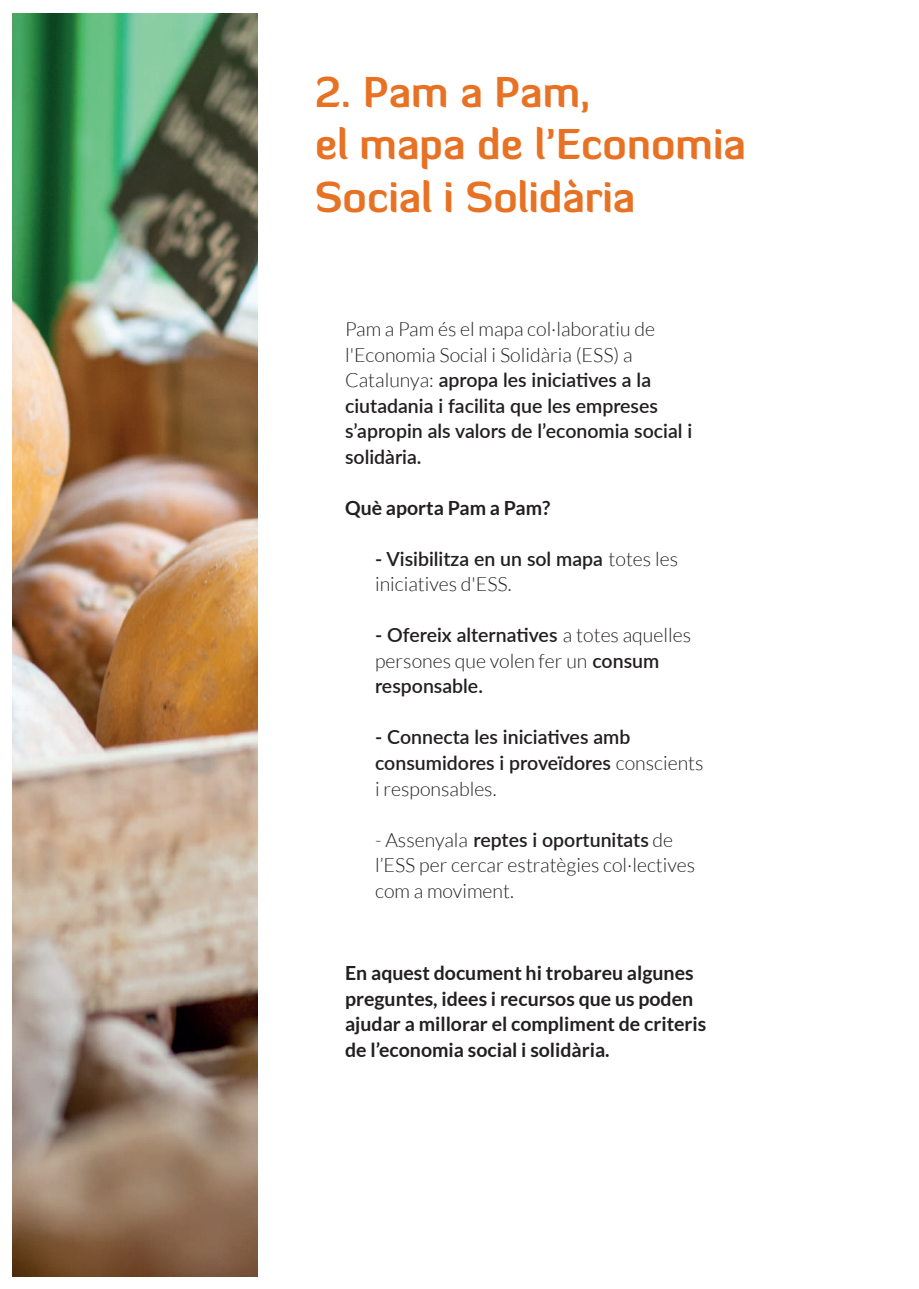
<style>
.page{position:relative;width:919px;height:1289px;background:#fff}
.page>*{position:absolute;margin:0;border:0;box-sizing:border-box;transform-origin:0 0}
.t1{font:700 42px/52.5px "Diavlo";color:#e87224}
.t2{font:600 19.5px/25.5px "Lato";color:#231f20}
.t3{font:700 19.5px/25.5px "Lato";color:#231f20}
.t4{font:300 19.5px/25.5px "Lato";color:#231f20}
.s1{font-weight:300}
.s2{font-weight:600}
</style>
<div class="page">
<img style="left:13px;top:13px;width:244px;height:1263px">
<h1 class="t1" style="left:315px;top:65px;width:432px">2. Pam a Pam,<br>el mapa de l’Economia<br>Social i Solidària</h1>
<p class="t2" style="left:345px;top:315px;width:348px"><span class="s1">Pam a Pam és el mapa col·laboratiu de l'Economia Social i Solidària (ESS) a Catalunya:</span> apropa les iniciatives a la ciutadania i facilita que les empreses s’apropin als valors de l’economia social i solidària.</p>
<p class="t3" style="left:345px;top:494px;width:207px">Què aporta Pam a Pam?</p>
<p class="t4" style="left:375px;top:546px;width:304px"><span class="s2">- Visibilitza en un sol mapa</span> totes les iniciatives d'ESS.</p>
<p class="t2" style="left:375px;top:621px;width:317px">- Ofereix alternatives <span class="s1">a totes aquelles persones que volen fer un</span> consum responsable.</p>
<p class="t2" style="left:375px;top:723px;width:330px">- Connecta les iniciatives amb consumidores i proveïdores <span class="s1">conscients i responsables.</span></p>
<p class="t4" style="left:375px;top:826px;width:321px">- Assenyala <span class="s2">reptes i oportunitats</span> de l’ESS per cercar estratègies col·lectives com a moviment.</p>
<p class="t3" style="left:345px;top:960px;width:363px">En aquest document hi trobareu algunes preguntes, idees i recursos que us poden ajudar a millorar el compliment de criteris de l’economia social i solidària.</p>
</div>
